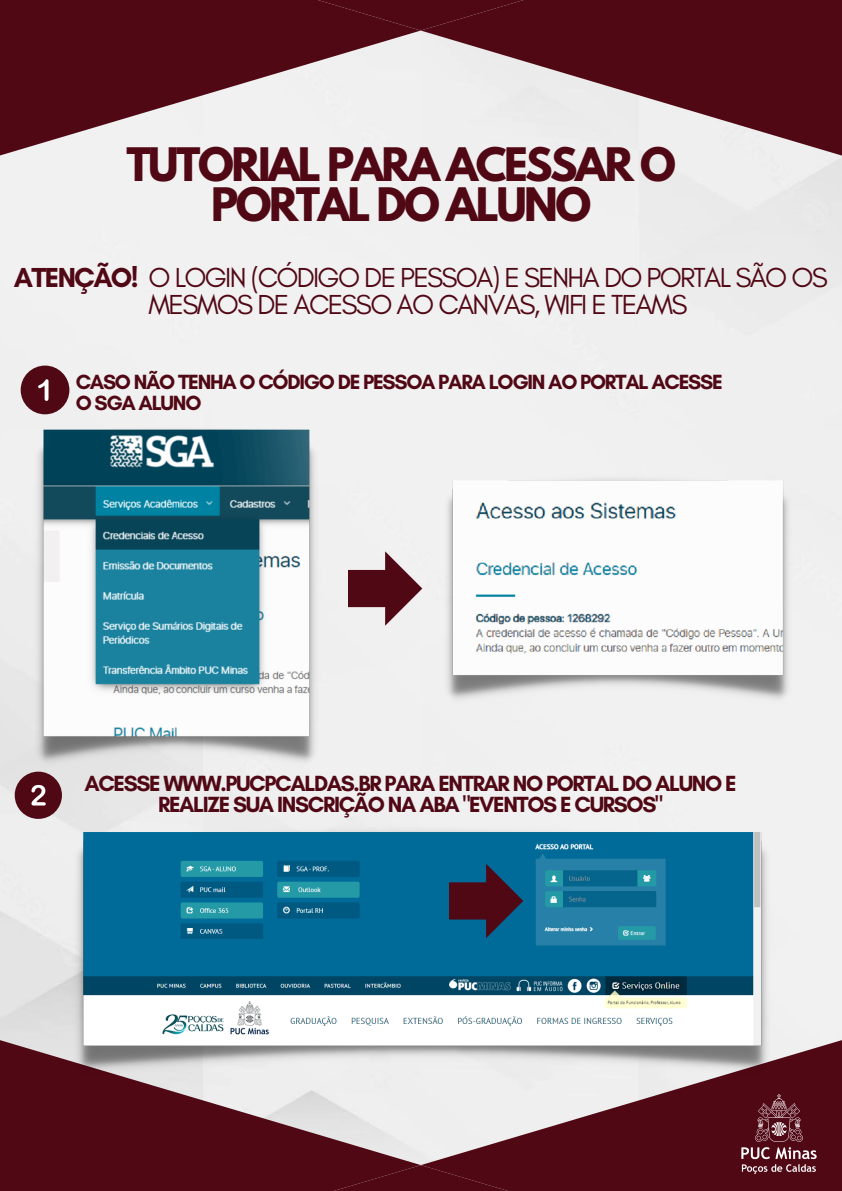
<style>
.page{position:relative;width:842px;height:1191px;background:#fff}
.page>*{position:absolute;margin:0;border:0;box-sizing:border-box;transform-origin:0 0}
.t1{font:700 40.9px/39.2px "League Spartan";letter-spacing:-.06em;color:#510815;text-align:center}
.t2{font:28px/26.5px "Glacial Indifference";letter-spacing:-.06em;color:#510815;text-align:center}
.t3{font:700 22.3px/21.2px "Glacial Indifference";letter-spacing:-.06em;color:#510815;text-align:center}
.t4{font:700 20.9px/20.1px "Glacial Indifference";letter-spacing:-.06em;color:#510815}
.s1{font-weight:700}
</style>
<div class="page">
<div style="left:0;top:0;width:842px;height:1039px;background:#f0f0f0"></div>
<svg style="left:421px;top:1039px;width:421px;height:151px;fill:#510815"></svg>
<svg style="left:0;top:1039px;width:421px;height:151px;background:#804e56"></svg>
<div style="left:259px;top:1164px;width:324px;height:26px;background:#510815"></div>
<img style="left:737px;top:1092px;width:84px;height:83px">
<svg style="left:0;top:0;width:421px;height:156px;fill:#510815"></svg>
<svg style="left:421px;top:0;width:420px;height:156px;fill:#510815"></svg>
<div style="left:259px;top:0;width:324px;height:31px;background:#510815"></div>
<div style="left:21px;top:365px;width:48px;height:49px;background:#510815;border-radius:50%"></div>
<svg style="left:38px;top:379px;width:11px;height:22px"></svg>
<div style="left:15px;top:771px;width:47px;height:47px;background:#510815;border-radius:50%"></div>
<svg style="left:31px;top:784px;width:15px;height:21px"></svg>
<img style="left:31px;top:423px;width:290px;height:344px">
<img style="left:443px;top:472px;width:350px;height:232px">
<img style="left:72px;top:824px;width:700px;height:251px">
<svg style="left:449px;top:863px;width:74px;height:75px;background:#283956"></svg>
<svg style="left:348px;top:551px;width:74px;height:74px"></svg>
<p class="t1" style="left:126px;top:150px;width:551px">TUTORIAL PARA ACESSAR O<br>PORTAL DO ALUNO</p>
<p class="t2" style="left:14px;top:264px;width:816px"><span class="s1">ATENÇÃO!</span> O LOGIN (CÓDIGO DE PESSOA) E SENHA DO PORTAL SÃO OS<br>MESMOS DE ACESSO AO CANVAS, WIFI E TEAMS</p>
<p class="t4" style="left:76px;top:372px;width:649px">CASO NÃO TENHA O CÓDIGO DE PESSOA PARA LOGIN AO PORTAL ACESSE<br>O SGA ALUNO</p>
<p class="t3" style="left:84px;top:772px;width:654px">ACESSE WWW.PUCPCALDAS.BR PARA ENTRAR NO PORTAL DO ALUNO E<br>REALIZE SUA INSCRIÇÃO NA ABA "EVENTOS E CURSOS"</p>
</div>
